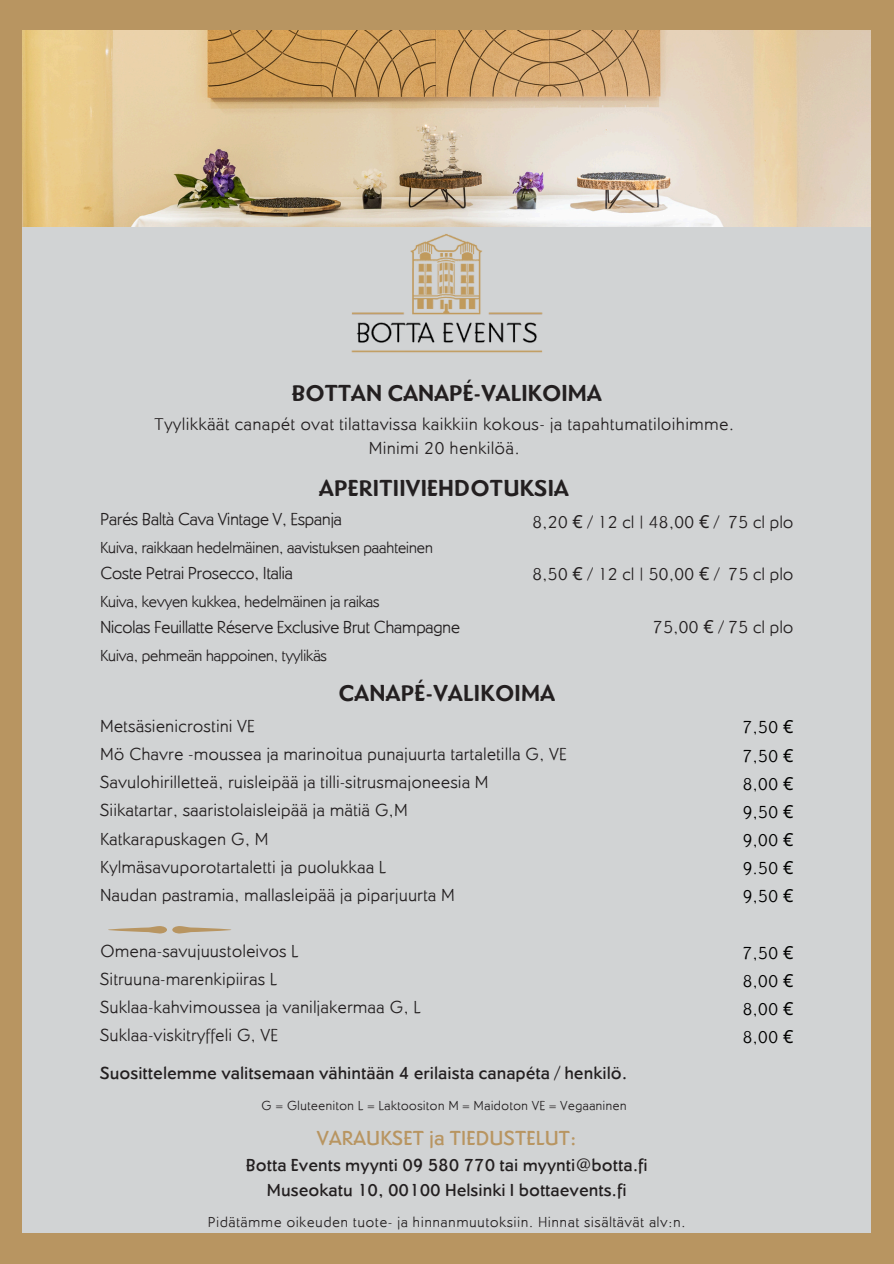
<style>
.page{position:relative;width:894px;height:1264px;background:#fff}
.page>*{position:absolute;margin:0;border:0;box-sizing:border-box;transform-origin:0 0}
.t1{font:700 24px "Dundee";letter-spacing:.035em;color:#231f20}
.t2{font:500 21px "Dundee";letter-spacing:.035em;color:#b89561}
.t3{font:300 18px/28.2px "Dundee";letter-spacing:.035em;color:#231f20}
.t4{font:500 18px/24.8px "Dundee";letter-spacing:.035em;color:#231f20;text-align:center}
.t5{font:300 18px "Dundee";color:#231f20}
.t6{font:300 18px/28.2px "Dundee";letter-spacing:.03em;color:#000;text-align:justify}
.t7{font:300 16.5px "Dundee";color:#231f20}
.t8{font:300 15px "Dundee";letter-spacing:.065em;color:#231f20}
.t9{font:300 13.5px "Dundee";letter-spacing:.045em;color:#231f20}
.s1{font-family:"Noto Sans";font-weight:400}
</style>
<div class="page">
<div style="left:0;top:0;width:893px;height:1263px;background:#b89561"></div>
<div style="left:23px;top:31px;width:847px;height:1201px;background:#d1d3d4"></div>
<img style="left:351px;top:234px;width:192px;height:119px">
<svg style="left:108px;top:926px;width:123px;height:7px"></svg>
<img style="left:23px;top:31px;width:847px;height:195px">
<h3 class="t1" style="left:292px;top:385px;width:311px">BOTTAN CANAPÉ-VALIKOIMA</h3>
<h3 class="t3" style="left:155px;top:413px;width:580px;line-height:24.8px;text-align:center">Tyylikkäät canapét ovat tilattavissa kaikkiin kokous- ja tapahtumatiloihimme.<br>Minimi 20 henkilöä.</h3>
<h2 class="t1" style="left:319px;top:479px;width:250px">APERITIIVIEHDOTUKSIA</h2>
<h3 class="t5" style="left:100px;top:513px;width:243px">Parés Baltà Cava Vintage V, Espanja</h3>
<h3 class="t7" style="left:100px;top:542px;width:334px">Kuiva, raikkaan hedelmäinen, aavistuksen paahteinen</h3>
<h3 class="t5" style="left:100px;top:567px;width:194px">Coste Petrai Prosecco, Italia</h3>
<h3 class="t7" style="left:100px;top:596px;width:281px">Kuiva, kevyen kukkea, hedelmäinen ja raikas</h3>
<h3 class="t5" style="left:100px;top:621px;width:361px">Nicolas Feuillatte Réserve Exclusive Brut Champagne</h3>
<h3 class="t7" style="left:100px;top:650px;width:228px">Kuiva, pehmeän happoinen, tyylikäs</h3>
<h3 class="t3" style="left:532px;top:509px;width:262px">8,20 <span class="s1">€</span> / 12 cl | 48,00 <span class="s1">€</span> / 75 cl plo</h3>
<p class="t3" style="left:532px;top:562px;width:262px">8,50 <span class="s1">€</span> / 12 cl | 50,00 <span class="s1">€</span> / 75 cl plo</p>
<h2 class="t3" style="left:653px;top:614px;width:141px">75,00 <span class="s1">€</span> / 75 cl plo</h2>
<h3 class="t1" style="left:339px;top:685px;width:217px">CANAPÉ-VALIKOIMA</h3>
<h1 class="t3" style="left:100px;top:713px;width:467px">Metsäsienicrostini VE<br>Mö Chavre -moussea ja marinoitua punajuurta tartaletilla G, VE Savulohirilletteä, ruisleipää ja tilli-sitrusmajoneesia M Siikatartar, saaristolaisleipää ja mätiä G,M<br>Katkarapuskagen G, M<br>Kylmäsavuporotartaletti ja puolukkaa L<br>Naudan pastramia, mallasleipää ja piparjuurta M</h1>
<h3 class="t3" style="left:100px;top:938px;width:321px">Omena-savujuustoleivos L<br>Sitruuna-marenkipiiras L<br>Suklaa-kahvimoussea ja vaniljakermaa G, L<br>Suklaa-viskitryffeli G, VE</h3>
<h1 class="t4" style="left:100px;top:1062px;width:528px">Suosittelemme valitsemaan vähintään 4 erilaista canapéta / henkilö.</h1>
<h1 class="t9" style="left:261px;top:1101px;width:366px">G = Gluteeniton L = Laktoositon M = Maidoton VE = Vegaaninen</h1>
<h3 class="t2" style="left:317px;top:1131px;width:260px">VARAUKSET ja TIEDUSTELUT:</h3>
<h3 class="t4" style="left:246px;top:1154px;width:402px">Botta Events myynti 09 580 770 tai myynti@botta.fi<br>Museokatu 10, 00100 Helsinki I bottaevents.fi</h3>
<h3 class="t8" style="left:208px;top:1217px;width:479px">Pidätämme oikeuden tuote- ja hinnanmuutoksiin. Hinnat sisältävät alv:n.</h3>
<p class="t6" style="left:742px;top:715px;width:52px">7,50 <span class="s1">€ </span>7,50 <span class="s1">€ </span>8,00 <span class="s1">€ </span>9,50 <span class="s1">€</span></p>
<p class="t6" style="left:742px;top:827px;width:52px">9,00 <span class="s1">€ </span>9.50 <span class="s1">€ </span>9,50 <span class="s1">€</span></p>
<p class="t6" style="left:742px;top:940px;width:52px">7,50 <span class="s1">€ </span>8,00 <span class="s1">€ </span>8,00 <span class="s1">€ </span>8,00 <span class="s1">€</span></p>
</div>
